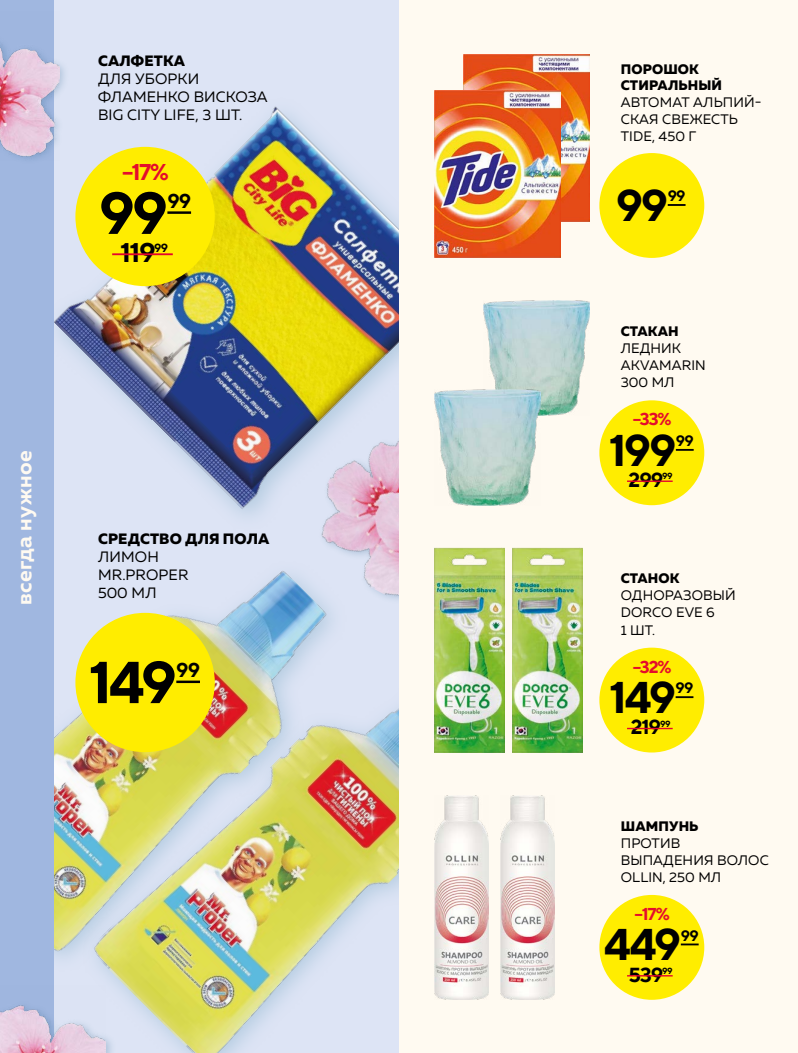
<style>
.page{position:relative;width:798px;height:1053px;background:#fff}
.page>*{position:absolute;margin:0;border:0;box-sizing:border-box;transform-origin:0 0}
.t1{font:700 59px "TT Norms";color:#000}
.t2{font:700 44.38px "TT Norms";letter-spacing:-.055em;color:#000}
.t3{font:700 27px "TT Norms";color:#000}
.t4{font:700 22.88px "TT Norms";color:#e40d2c}
.t5{font:700 21.25px "Muller";letter-spacing:.01em;color:#fffaf1}
.t6{font:700 20.38px "TT Norms";letter-spacing:-.05em;color:#000}
.t7{font:700 20px "TT Norms";color:#000}
.t8{font:700 17.25px "TT Norms";color:#e40d2c}
.t9{font:700 15.12px "TT Norms";letter-spacing:-.05em;color:#000}
.t10{font:15px/18px "Muller";letter-spacing:.01em;color:#000}
.t11{font:800 15px "Muller";letter-spacing:.01em;color:#000}
.t12{font:13.75px/17.1px "Muller";letter-spacing:.01em;color:#000}
.t13{font:800 13.75px/16.5px "Muller";letter-spacing:.01em;color:#000}
.t14{font:700 11.75px "TT Norms";color:#000}
.t15{font:700 8.88px "TT Norms";color:#000}
</style>
<div class="page">
<div style="left:53px;top:0;width:346px;height:1052px;background:#dde4f5"></div>
<img style="left:322px;top:531px;width:77px;height:69px">
<img style="left:53px;top:533px;width:310px;height:423px">
<img style="left:88px;top:642px;width:311px;height:410px">
<div style="left:42px;top:96px;width:437px;height:435px;background:#a5c3d9;opacity:.75"></div>
<img style="left:53px;top:102px;width:346px;height:410px">
<div style="left:399px;top:0;width:398px;height:1052px;background:#fffaf1"></div>
<div style="left:599px;top:153px;width:105px;height:105px;background:#ffed00;border-radius:50%"></div>
<svg style="left:667px;top:204px;width:18px;height:2px"></svg>
<div style="left:599px;top:400px;width:105px;height:105px;background:#ffed00;border-radius:50%"></div>
<svg style="left:675px;top:449px;width:18px;height:2px"></svg>
<hr style="left:626px;top:480px;width:46px;height:2px;background:#e4032e">
<div style="left:599px;top:647px;width:105px;height:105px;background:#ffed00;border-radius:50%"></div>
<svg style="left:675px;top:696px;width:18px;height:2px"></svg>
<hr style="left:626px;top:727px;width:46px;height:2px;background:#e4032e">
<div style="left:599px;top:894px;width:105px;height:105px;background:#ffed00;border-radius:50%"></div>
<svg style="left:680px;top:943px;width:18px;height:2px"></svg>
<hr style="left:626px;top:975px;width:46px;height:1px;background:#e4032e">
<div style="left:75px;top:612px;width:140px;height:140px;background:#ffed00;border-radius:50%"></div>
<hr style="left:176px;top:680px;width:24px;height:3px;background:#000">
<div style="left:75px;top:147px;width:140px;height:139px;background:#ffed00;border-radius:50%"></div>
<hr style="left:167px;top:211px;width:24px;height:3px;background:#000">
<hr style="left:112px;top:253px;width:61px;height:2px;background:#e4032e">
<div style="left:0;top:0;width:53px;height:1052px;background:#a0b7e0"></div>
<img style="left:483px;top:300px;width:106px;height:116px">
<img style="left:434px;top:390px;width:106px;height:115px">
<img style="left:434px;top:795px;width:54px;height:204px">
<img style="left:500px;top:795px;width:54px;height:204px">
<img style="left:434px;top:547px;width:70px;height:205px">
<img style="left:512px;top:547px;width:70px;height:205px">
<img style="left:463px;top:54px;width:126px;height:167px">
<img style="left:434px;top:90px;width:126px;height:168px">
<div style="left:0;top:6px;width:69px;height:163px;background:#2f658e;opacity:.26"></div>
<img style="left:0;top:12px;width:59px;height:148px">
<div style="left:0;top:979px;width:116px;height:73px;background:#2f658e;opacity:.26"></div>
<img style="left:0;top:985px;width:105px;height:67px">
<p class="t11" style="left:98px;top:51px;width:88px">САЛФЕТКА</p>
<p class="t10" style="left:98px;top:69px;width:171px">ДЛЯ УБОРКИ<br>ФЛАМЕНКО ВИСКОЗА<br>BIG CITY LIFE, 3 ШТ.</p>
<h3 class="t4" style="left:122px;top:158px;width:48px">–17%</h3>
<h1 class="t1" style="left:99px;top:176px;width:71px">99</h1>
<h3 class="t7" style="left:167px;top:188px;width:25px">99</h3>
<h3 class="t3" style="left:120px;top:235px;width:37px">119</h3>
<p class="t14" style="left:154px;top:240px;width:15px">99</p>
<h3 class="t5" style="left:11px;top:604px;width:155px;rotate:-90deg">всегда нужное</h3>
<p class="t11" style="left:98px;top:529px;width:173px">СРЕДСТВО ДЛЯ ПОЛА</p>
<p class="t10" style="left:98px;top:548px;width:92px">ЛИМОН<br>MR.PROPER<br>500 МЛ</p>
<h1 class="t1" style="left:88px;top:645px;width:90px">149</h1>
<h3 class="t7" style="left:176px;top:657px;width:25px">99</h3>
<p class="t13" style="left:620px;top:61px;width:103px">ПОРОШОК<br>СТИРАЛЬНЫЙ</p>
<p class="t12" style="left:620px;top:94px;width:142px">АВТОМАТ АЛЬПИЙ-<br>СКАЯ СВЕЖЕСТЬ<br>TIDE, 450 Г</p>
<h2 class="t2" style="left:615px;top:177px;width:54px">99</h2>
<p class="t9" style="left:667px;top:186px;width:19px">99</p>
<p class="t13" style="left:620px;top:323px;width:59px">СТАКАН</p>
<p class="t12" style="left:620px;top:339px;width:86px">ЛЕДНИК<br>AKVAMARIN<br>300 МЛ</p>
<p class="t8" style="left:632px;top:408px;width:40px">–33%</p>
<h2 class="t2" style="left:608px;top:422px;width:69px">199</h2>
<p class="t9" style="left:675px;top:431px;width:19px">99</p>
<h3 class="t6" style="left:628px;top:467px;width:36px">299</h3>
<p class="t15" style="left:662px;top:470px;width:12px">99</p>
<p class="t13" style="left:620px;top:570px;width:60px">СТАНОК</p>
<p class="t12" style="left:620px;top:586px;width:116px">ОДНОРАЗОВЫЙ<br>DORCO EVE 6<br>1 ШТ.</p>
<p class="t8" style="left:632px;top:655px;width:40px">–32%</p>
<h2 class="t2" style="left:609px;top:669px;width:68px">149</h2>
<p class="t9" style="left:675px;top:678px;width:19px">99</p>
<h3 class="t6" style="left:630px;top:714px;width:32px">219</h3>
<p class="t15" style="left:659px;top:717px;width:12px">99</p>
<p class="t13" style="left:620px;top:817px;width:79px">ШАМПУНЬ</p>
<p class="t12" style="left:620px;top:834px;width:149px">ПРОТИВ<br>ВЫПАДЕНИЯ ВОЛОС<br>OLLIN, 250 МЛ</p>
<p class="t8" style="left:634px;top:903px;width:37px">–17%</p>
<h2 class="t2" style="left:603px;top:916px;width:79px">449</h2>
<p class="t9" style="left:680px;top:925px;width:19px">99</p>
<h3 class="t6" style="left:628px;top:961px;width:36px">539</h3>
<p class="t15" style="left:662px;top:965px;width:12px">99</p>
</div>
